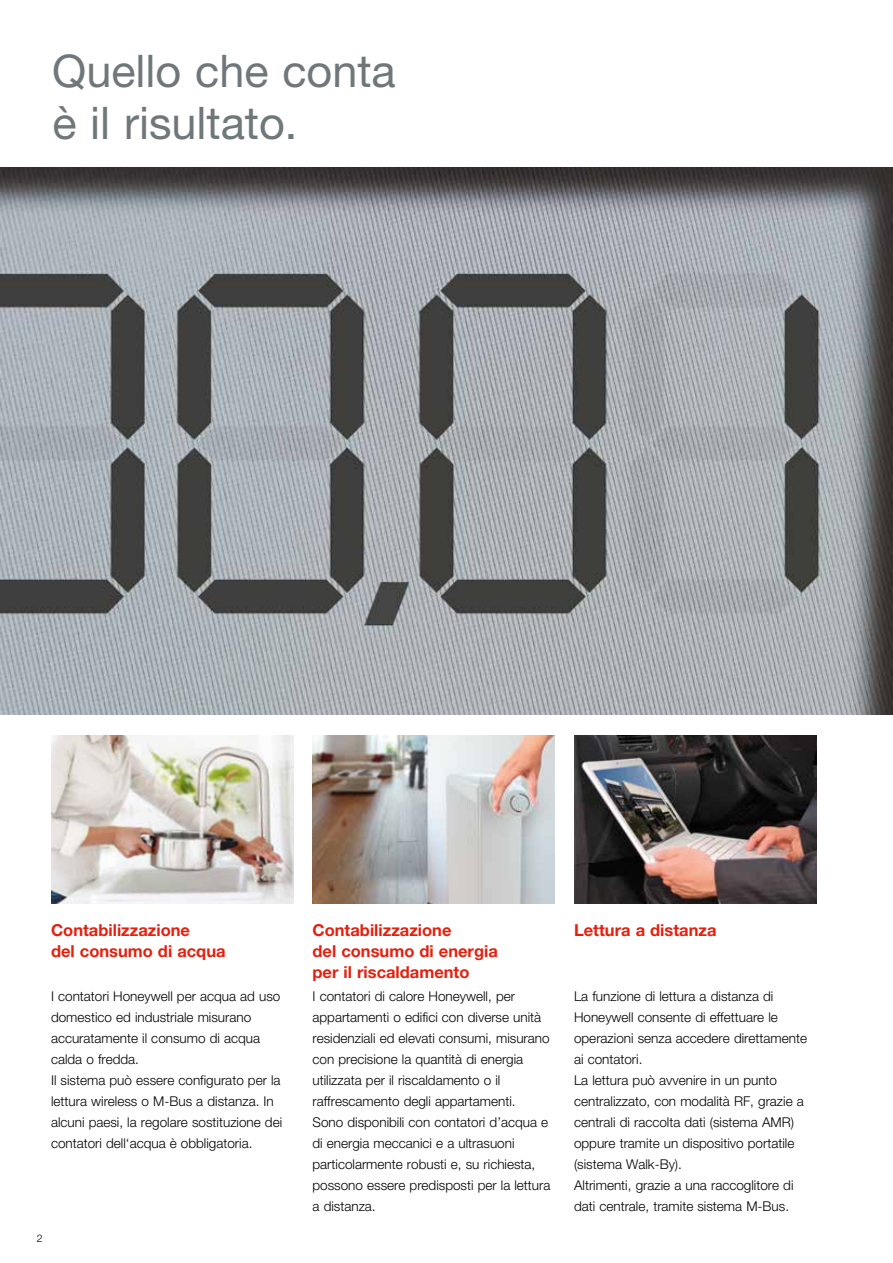
<style>
.page{position:relative;width:893px;height:1263px;background:#fff}
.page>*{position:absolute;margin:0;border:0;box-sizing:border-box;transform-origin:0 0}
.t1{font:45px/52.5px "Helvetica Neue";color:#70777a}
.t2{font:700 16.5px/21px "Helvetica Neue";color:#e4200e}
.t3{font:300 13.5px/21px "Helvetica Neue";color:#000}
.t4{font:300 10.5px "Helvetica Neue";color:#000}
</style>
<div class="page">
<img style="left:0;top:168px;width:893px;height:546px">
<img style="left:51px;top:735px;width:242px;height:168px">
<img style="left:313px;top:735px;width:242px;height:168px">
<img style="left:574px;top:735px;width:242px;height:168px">
<h1 class="t1" style="left:52px;top:44px;width:345px">Quello che conta è il risultato.</h1>
<p class="t4" style="left:37px;top:1232px;width:7px">2</p>
<p class="t2" style="left:313px;top:919px;width:187px">Contabilizzazione<br>del consumo di energia per il riscaldamento</p>
<p class="t2" style="left:51px;top:919px;width:176px">Contabilizzazione<br>del consumo di acqua</p>
<p class="t2" style="left:574px;top:919px;width:144px">Lettura a distanza</p>
<p class="t3" style="left:313px;top:985px;width:239px">I contatori di calore Honeywell, per appartamenti o edifici con diverse unità residenziali ed elevati consumi, misurano con precisione la quantità di energia utilizzata per il riscaldamento o il raffrescamento degli appartamenti.<br>Sono disponibili con contatori d’acqua e di energia meccanici e a ultrasuoni particolarmente robusti e, su richiesta, possono essere predisposti per la lettura a distanza.</p>
<p class="t3" style="left:51px;top:985px;width:233px">I contatori Honeywell per acqua ad uso domestico ed industriale misurano accuratamente il consumo di acqua calda o fredda.<br>Il sistema può essere configurato per la lettura wireless o M-Bus a distanza. In alcuni paesi, la regolare sostituzione dei contatori dell‘acqua è obbligatoria.</p>
<p class="t3" style="left:574px;top:985px;width:234px">La funzione di lettura a distanza di Honeywell consente di effettuare le operazioni senza accedere direttamente ai contatori.<br>La lettura può avvenire in un punto centralizzato, con modalità RF, grazie a centrali di raccolta dati (sistema AMR) oppure tramite un dispositivo portatile (sistema Walk-By).<br>Altrimenti, grazie a una raccoglitore di dati centrale, tramite sistema M-Bus.</p>
</div>
